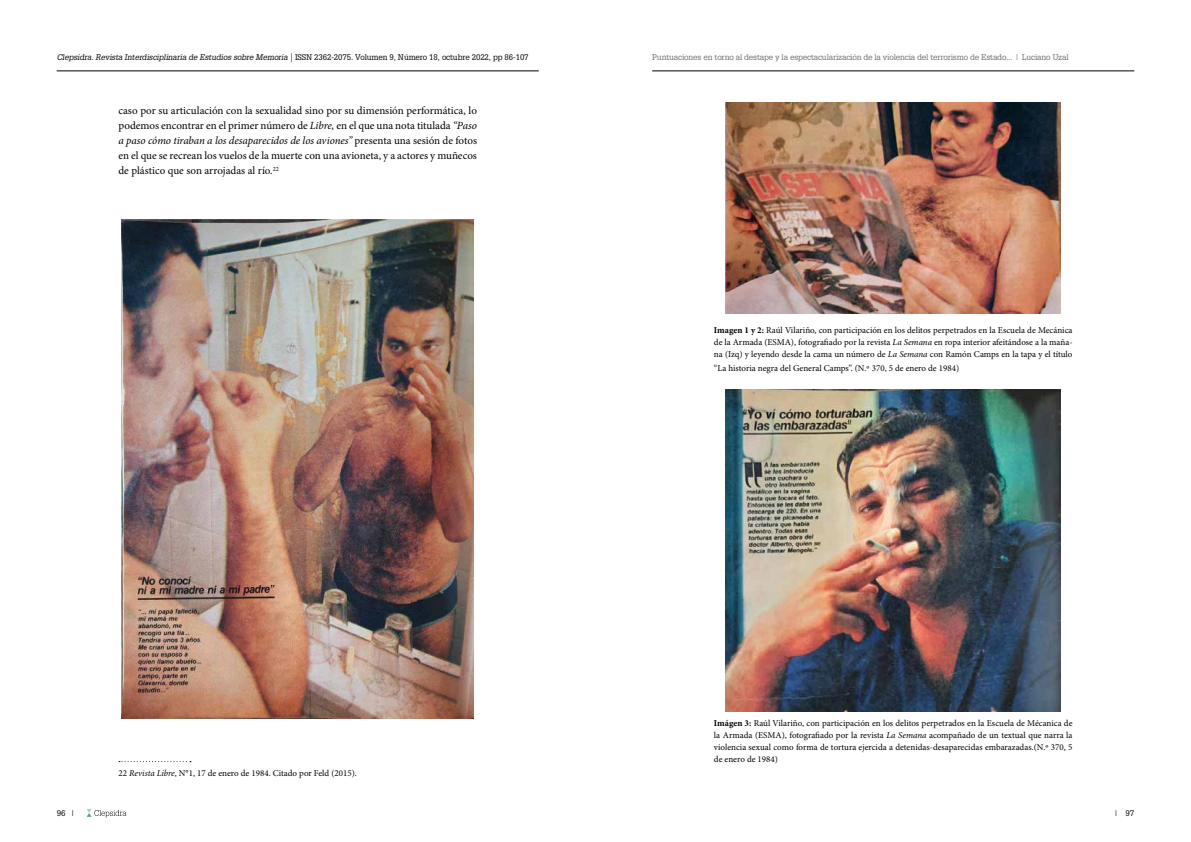
<style>
.page{position:relative;width:1191px;height:842px;background:#fff}
.page>*{position:absolute;margin:0;border:0;box-sizing:border-box;transform-origin:0 0}
.t1{font:11px/15px "Minion Pro";color:#000;text-align:justify}
.t2{font:9px/12px "Minion Pro";color:#000;text-align:justify}
.t3{font:italic 8px "Glypha LT Std";letter-spacing:-.01em;color:#000}
.t4{font:8px "Glypha LT Std";letter-spacing:-.02em;color:#6d6e71}
.t5{font:8px "Glypha LT Std";color:#000}
.s1{font-style:normal}
.s2{font-style:italic}
.s3{font-weight:700}
</style>
<div class="page">
<svg style="left:87px;top:809px;width:39px;height:8px"></svg>
<hr style="left:57px;top:71px;width:482px;height:1px;background:#000">
<hr style="left:652px;top:71px;width:482px;height:1px;background:#000">
<svg style="left:119px;top:761px;width:72px;height:1px"></svg>
<img style="left:121px;top:219px;width:352px;height:499px">
<img style="left:726px;top:102px;width:334px;height:212px">
<img style="left:726px;top:389px;width:334px;height:322px">
<p class="t3" style="left:57px;top:53px;width:473px">Clepsidra. Revista Interdisciplinaria de Estudios sobre Memoria | <span class="s1">ISSN 2362-2075. Volumen 9, Número 18, octubre 2022, pp 86-107</span></p>
<p class="t4" style="left:652px;top:53px;width:418px">Puntuaciones en torno al destape y la espectacularización de la violencia del terrorismo de Estado... | Luciano Uzal</p>
<p class="t1" style="left:118px;top:103px;width:360px">caso por su articulación con la sexualidad sino por su dimensión performática, lo podemos encontrar en el primer número de <span class="s2">Libre,</span> en el que una nota titulada <span class="s2">“Paso a paso cómo tiraban a los desaparecidos de los aviones”</span> presenta una sesión de fotos en el que se recrean los vuelos de la muerte con una avioneta, y a actores y muñecos de plástico que son arrojadas al río.<sup>22</sup></p>
<p class="t2" style="left:118px;top:767px;width:240px">22 <span class="s2">Revista Libre</span>, N°1, 17 de enero de 1984. Citado por Feld (2015).</p>
<p class="t2" style="left:714px;top:324px;width:360px"><span class="s3">Imagen 1 y 2:</span> Raúl Vilariño, con participación en los delitos perpetrados en la Escuela de Mecánica de la Armada (ESMA), fotografiado por la revista <span class="s2">La Semana</span> en ropa interior afeitándose a la maña&shy;na (Izq) y leyendo desde la cama un número de <span class="s2">La Semana</span> con Ramón Camps en la tapa y el título</p>
<p class="t2" style="left:714px;top:362px;width:247px">“La historia negra del General Camps”. (N.º 370, 5 de enero de 1984)</p>
<p class="t2" style="left:714px;top:717px;width:360px"><span class="s3">Imágen 3:</span> Raúl Vilariño, con participación en los delitos perpetrados en la Escuela de Mécanica de la Armada (ESMA), fotografiado por la revista <span class="s2">La Semana</span> acompañado de un textual que narra la violencia sexual como forma de tortura ejercida a detenidas-desaparecidas embarazadas.(N.º 370, 5 de enero de 1984)</p>
<p class="t5" style="left:57px;top:808px;width:20px">96 |</p>
<p class="t5" style="left:1113px;top:808px;width:22px">| 97</p>
</div>
